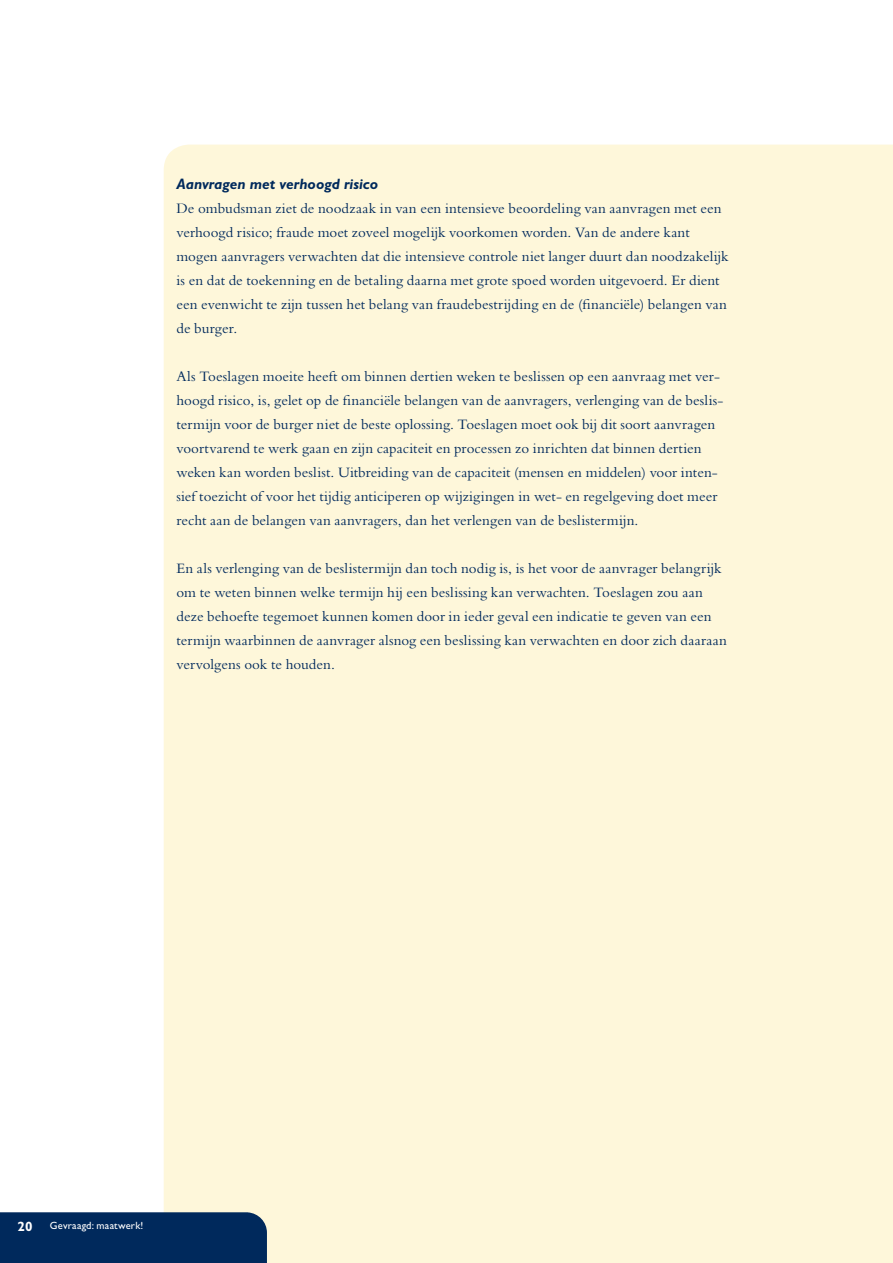
<style>
.page{position:relative;width:893px;height:1263px;background:#fff}
.page>*{position:absolute;margin:0;border:0;box-sizing:border-box;transform-origin:0 0}
._01_NO_BROODTEKST{font:15px/24px "Bembo Std";letter-spacing:.005em;color:#00295c}
._03_NO_ALINEAKOP{font:italic 700 15px "Gill Sans Std";color:#00295c}
.t1{font:700 13.5px "Gill Sans Std";color:#fff}
.t2{font:10.5px "Gill Sans Std";letter-spacing:.015em;color:#fff}
</style>
<div class="page">
<div style="left:164px;top:145px;width:729px;height:1118px;background:#fef7da"></div>
<div style="left:0;top:1212px;width:267px;height:51px;background:#00295c"></div>
<p class="_03_NO_ALINEAKOP" style="left:176px;top:176px;width:203px">Aanvragen met verhoogd risico</p>
<p class="_01_NO_BROODTEKST" style="left:176px;top:196px;width:554px">De ombudsman ziet de noodzaak in van een intensieve beoordeling van aanvragen met een verhoogd risico; fraude moet zoveel mogelijk voorkomen worden. Van de andere kant mogen aanvragers verwachten dat die intensieve controle niet langer duurt dan noodzakelijk is en dat de toekenning en de betaling daarna met grote spoed worden uitgevoerd. Er dient een evenwicht te zijn tussen het belang van fraudebestrijding en de (financiële) belangen van de burger.</p>
<p class="_01_NO_BROODTEKST" style="left:176px;top:364px;width:549px">Als Toeslagen moeite heeft om binnen dertien weken te beslissen op een aanvraag met ver&shy;hoogd risico, is, gelet op de financiële belangen van de aanvragers, verlenging van de beslis&shy;termijn voor de burger niet de beste oplossing. Toeslagen moet ook bij dit soort aanvragen voortvarend te werk gaan en zijn capaciteit en processen zo inrichten dat binnen dertien weken kan worden beslist. Uitbreiding van de capaciteit (mensen en middelen) voor inten&shy;sief toezicht of voor het tijdig anticiperen op wijzigingen in wet- en regelgeving doet meer recht aan de belangen van aanvragers, dan het verlengen van de beslistermijn.</p>
<p class="_01_NO_BROODTEKST" style="left:176px;top:556px;width:552px">En als verlenging van de beslistermijn dan toch nodig is, is het voor de aanvrager belangrijk om te weten binnen welke termijn hij een beslissing kan verwachten. Toeslagen zou aan deze behoefte tegemoet kunnen komen door in ieder geval een indicatie te geven van een termijn waarbinnen de aanvrager alsnog een beslissing kan verwachten en door zich daaraan vervolgens ook te houden.</p>
<p class="t1" style="left:17px;top:1218px;width:17px">20</p>
<p class="t2" style="left:50px;top:1219px;width:142px">Komt een kind bij de buurvrouw</p>
<p class="t2" style="left:50px;top:1219px;width:95px">Gevraagd: maatwerk!</p>
</div>
